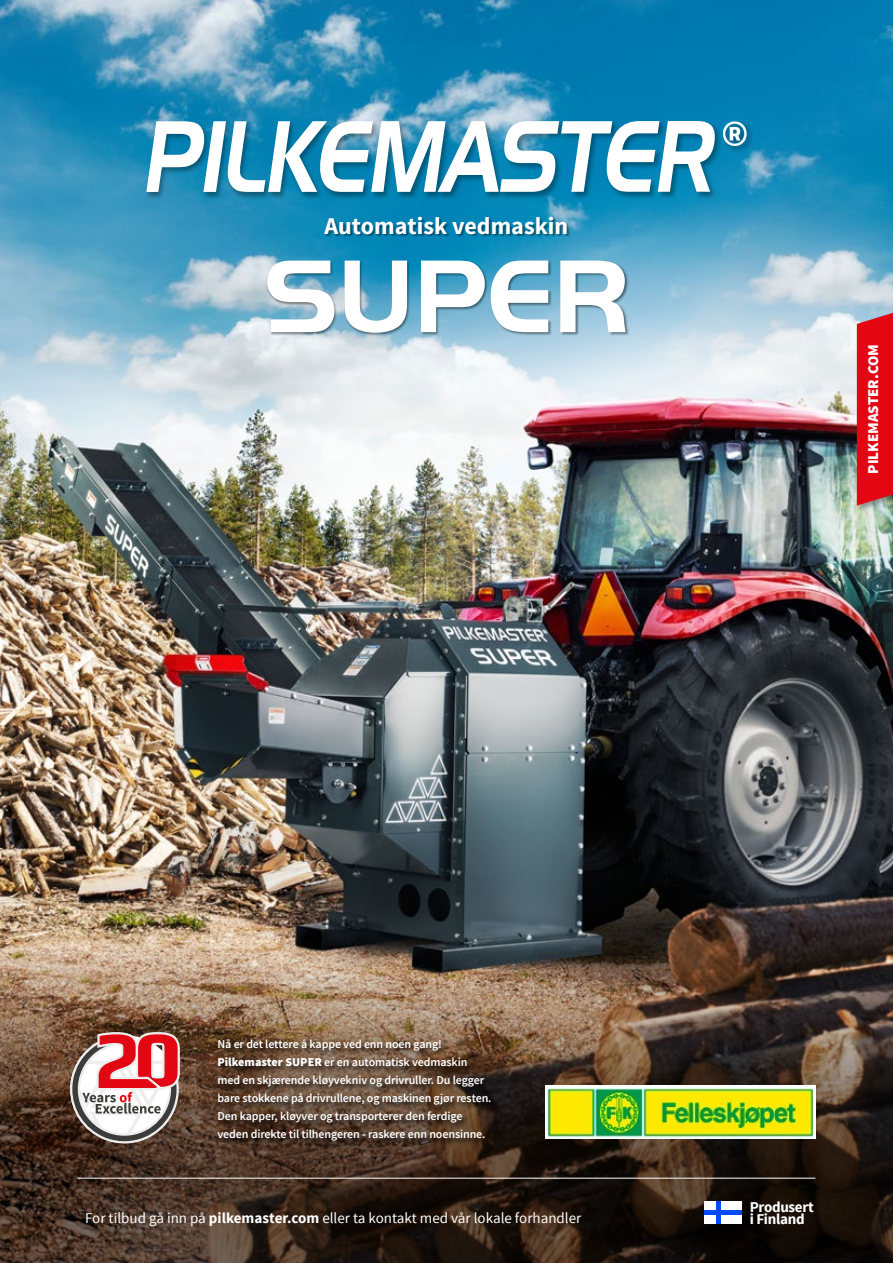
<style>
.page{position:relative;width:893px;height:1263px;background:#fff}
.page>*{position:absolute;margin:0;border:0;box-sizing:border-box;transform-origin:0 0}
.t1{font:700 24px "Source Sans Pro";color:#fff}
.t2{font:15px "Source Sans Pro";color:#fff}
.t3{font:700 15px/12px "Source Sans Pro";letter-spacing:-.02em;color:#fff}
.t4{font:900 15px "Source Sans Pro";color:#fff}
.t5{font:600 12px/18px "Source Sans Pro";letter-spacing:-.01em;color:#fff}
.s1{font-weight:900}
.s2{font-weight:700}
</style>
<div class="page">
<img style="left:0;top:0;width:893px;height:945px">
<svg style="left:0;top:945px;width:893px;height:318px;background:#523f32"></svg>
<hr style="left:78px;top:1178px;width:737px;height:1px;background:#fff">
<div style="left:145px;top:119px;width:609px;height:80px;background:#000;opacity:.35"></div>
<svg style="left:146px;top:121px;width:569px;height:71px"></svg>
<svg style="left:723px;top:121px;width:24px;height:25px"></svg>
<div style="left:324px;top:216px;width:246px;height:21px;background:#000;opacity:.45"></div>
<div style="left:206px;top:1027px;width:296px;height:126px;background:#000;opacity:.25"></div>
<svg style="left:70px;top:1032px;width:110px;height:111px"></svg>
<div style="left:267px;top:260px;width:362px;height:76px;background:#000;opacity:.45"></div>
<svg style="left:267px;top:261px;width:67px;height:71px"></svg>
<svg style="left:345px;top:261px;width:62px;height:72px"></svg>
<svg style="left:421px;top:261px;width:64px;height:71px"></svg>
<svg style="left:491px;top:261px;width:57px;height:71px"></svg>
<svg style="left:560px;top:261px;width:66px;height:71px"></svg>
<div style="left:705px;top:1201px;width:37px;height:23px;background:#fff"></div>
<div style="left:705px;top:1210px;width:37px;height:5px;background:#004bf9"></div>
<div style="left:716px;top:1201px;width:5px;height:23px;background:#004bf9"></div>
<div style="left:855px;top:308px;width:38px;height:205px;background:#000;opacity:.35"></div>
<div style="left:857px;top:313px;width:36px;height:193px;background:#e30613"></div>
<img style="left:545px;top:1085px;width:270px;height:53px">
<h1 class="t1" style="left:324px;top:210px;width:245px">Automatisk vedmaskin</h1>
<p class="t4" style="left:863px;top:474px;width:131px;rotate:-90deg">PILKEMASTER.COM</p>
<p class="t5" style="left:217px;top:1035px;width:276px">Nå er det lettere å kappe ved enn noen gang!<br><span class="s1">Pilkemaster SUPER</span> er en automatisk vedmaskin med en skjærende kløyvekniv og drivruller. Du legger bare stokkene på drivrullene, og maskinen gjør resten.<br>Den kapper, kløyver og transporterer den ferdige veden direkte til tilhengeren - raskere enn noensinne.</p>
<p class="t2" style="left:85px;top:1209px;width:498px">For tilbud gå inn på <span class="s2">pilkemaster.com</span> eller ta kontakt med vår lokale forhandler</p>
<p class="t3" style="left:750px;top:1201px;width:66px">Produsert i Finland</p>
</div>
